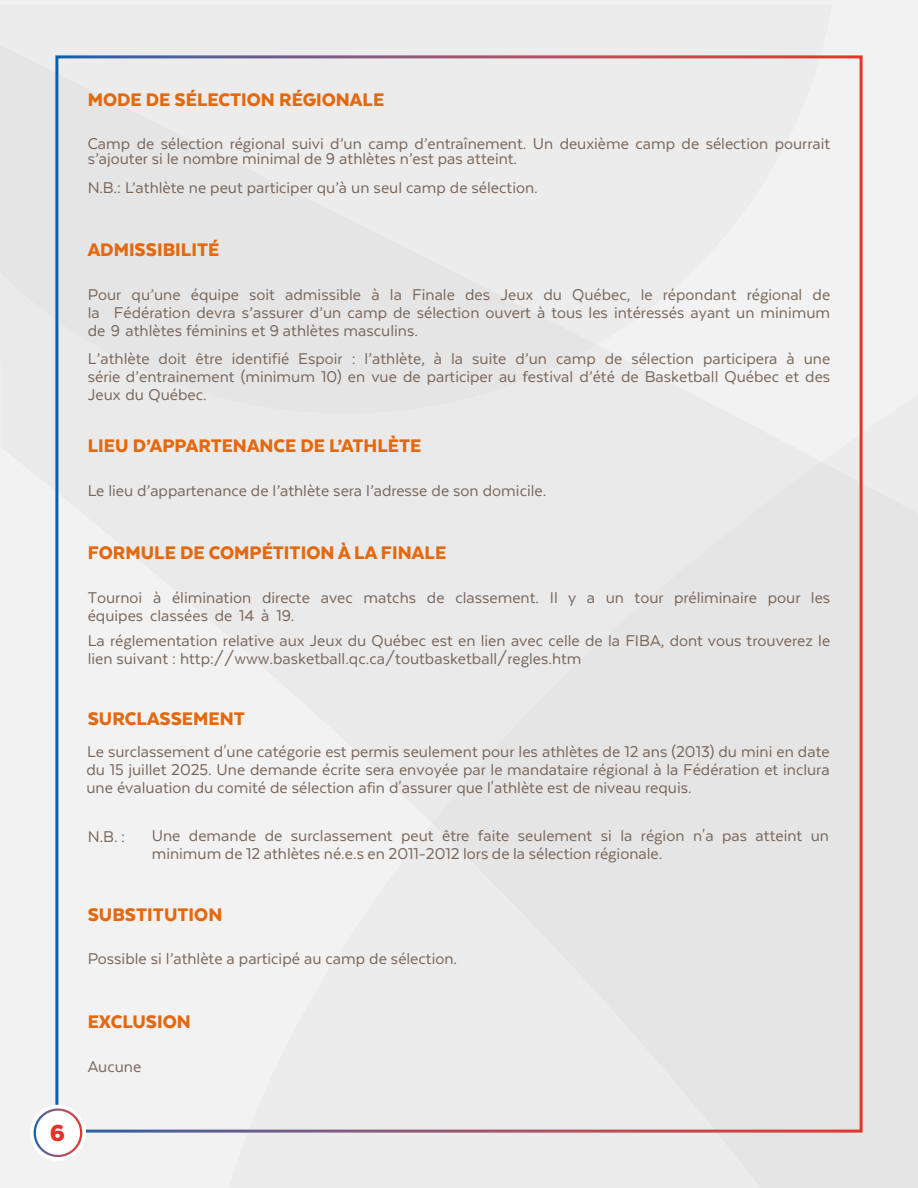
<style>
.page{position:relative;width:918px;height:1188px;background:#fff}
.page>*{position:absolute;margin:0;border:0;box-sizing:border-box;transform-origin:0 0}
.t1{font:900 27px "Texta";color:#e63329}
.t2{font:900 21px "Texta";color:#e4680d}
.t3{font:18px/18px "Texta";color:#796659}
</style>
<div class="page">
<div style="left:0;top:413px;width:187px;height:775px;background:#f2f2f2"></div>
<div style="left:187px;top:5px;width:731px;height:1183px;background:#eaeaea"></div>
<div style="left:0;top:5px;width:839px;height:408px;background:#ececec"></div>
<div style="left:30px;top:1105px;width:56px;height:56px;background:#fff;border-radius:50%"></div>
<div style="left:34px;top:1108px;width:48px;height:49px;border:2px solid #fff;border-radius:50%"></div>
<h1 class="t1" style="left:50px;top:1118px;width:17px">6</h1>
<p class="t2" style="left:88px;top:88px;width:298px">MODE DE SÉLECTION RÉGIONALE</p>
<p class="t3" style="left:88px;top:136px;width:744px;line-height:15px">Camp de sélection régional suivi d’un camp d’entraînement. Un deuxième camp de sélection pourrait s’ajouter si le nombre minimal de 9 athlètes n’est pas atteint.</p>
<p class="t3" style="left:88px;top:178px;width:452px">N.B.: L’athlète ne peut participer qu’à un seul camp de sélection.</p>
<p class="t2" style="left:88px;top:239px;width:133px">ADMISSIBILITÉ</p>
<p class="t3" style="left:88px;top:285px;width:744px;text-align:justify">Pour qu’une équipe soit admissible à la Finale des Jeux du Québec, le répondant régional de la Fédération devra s’assurer d’un camp de sélection ouvert à tous les intéressés ayant un minimum de 9 athlètes féminins et 9 athlètes masculins.</p>
<p class="t3" style="left:88px;top:350px;width:744px;text-align:justify">L’athlète doit être identifié Espoir : l’athlète, à la suite d’un camp de sélection participera à une série d’entrainement (minimum 10) en vue de participer au festival d’été de Basketball Québec et des Jeux du Québec.</p>
<p class="t2" style="left:88px;top:435px;width:335px">LIEU D’APPARTENANCE DE L’ATHLÈTE</p>
<p class="t3" style="left:88px;top:481px;width:460px">Le lieu d’appartenance de l’athlète sera l’adresse de son domicile.</p>
<p class="t2" style="left:88px;top:542px;width:360px">FORMULE DE COMPÉTITION À LA FINALE</p>
<p class="t3" style="left:88px;top:588px;width:744px">Tournoi à élimination directe avec matchs de classement. Il y a un tour préliminaire pour les équipes classées de 14 à 19.</p>
<p class="t3" style="left:88px;top:632px;width:744px">La réglementation relative aux Jeux du Québec est en lien avec celle de la FIBA, dont vous trouverez le lien suivant : http://www.basketball.qc.ca/toutbasketball/regles.htm</p>
<p class="t2" style="left:88px;top:708px;width:159px">SURCLASSEMENT</p>
<p class="t3" style="left:87px;top:743px;width:745px;text-align:justify">Le surclassement d'une catégorie est permis seulement pour les athlètes de 12 ans (2013) du mini en date du 15 juillet 2025. Une demande écrite sera envoyée par le mandataire régional à la Fédération et inclura une évaluation du comité de sélection afin d'assurer que l'athlète est de niveau requis.</p>
<p class="t3" style="left:88px;top:827px;width:39px">N.B. :</p>
<p class="t3" style="left:152px;top:826px;width:679px">Une demande de surclassement peut être faite seulement si la région n'a pas atteint un minimum de 12 athlètes né.e.s en 2011-2012 lors de la sélection régionale.</p>
<p class="t2" style="left:88px;top:904px;width:136px">SUBSTITUTION</p>
<p class="t3" style="left:88px;top:950px;width:371px">Possible si l’athlète a participé au camp de sélection.</p>
<p class="t2" style="left:88px;top:1011px;width:105px">EXCLUSION</p>
<p class="t3" style="left:88px;top:1057px;width:55px">Aucune</p>
</div>
